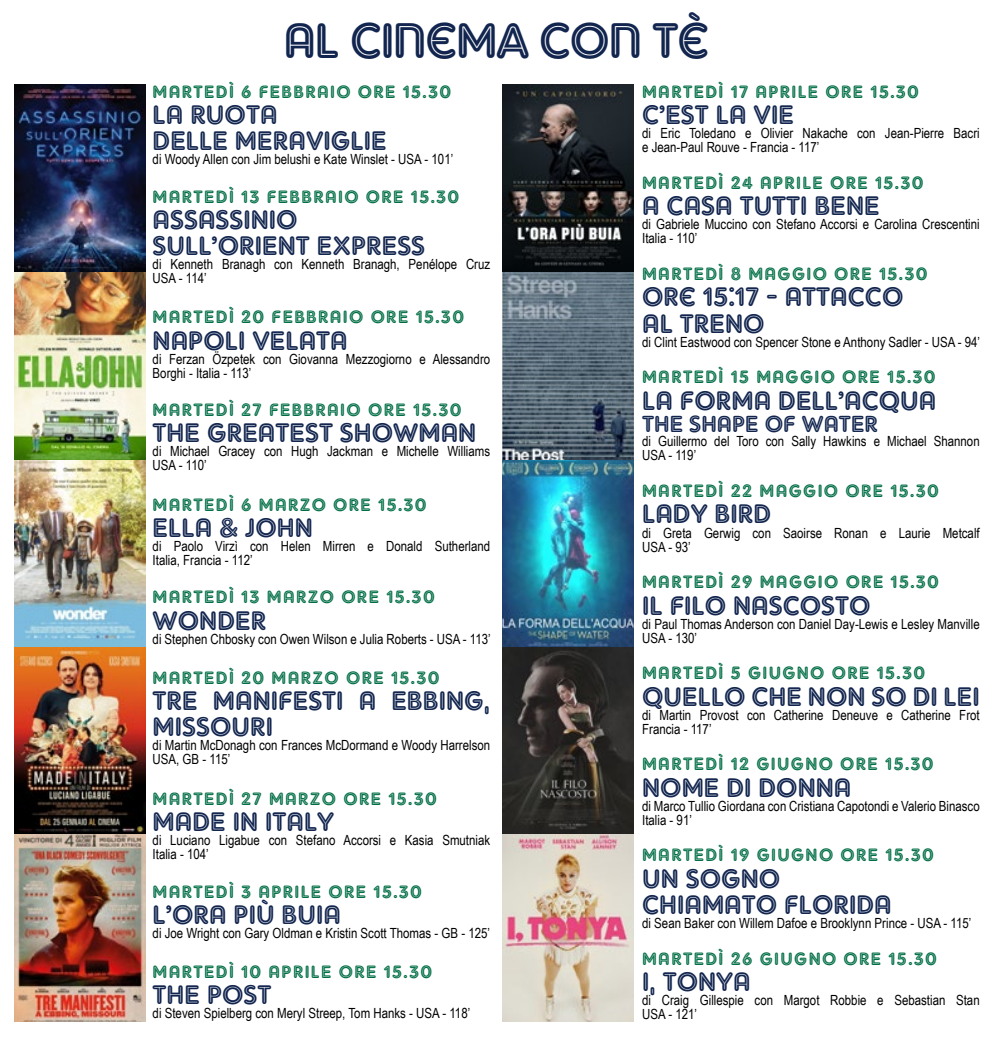
<style>
.page{position:relative;width:993px;height:1042px;background:#fff}
.page>*{position:absolute;margin:0;border:0;box-sizing:border-box;transform-origin:0 0}
.t1{font:49px "Adam Gorry Inline";letter-spacing:-.025em;color:#12254f}
.t2{font:26.25px/26.2px "Adam Gorry Inline";color:#12254f}
.t3{font:22.75px "Adam Gorry Inline";color:#12254f}
.t4{font:17.5px "Adam Gorry Inline";letter-spacing:.075em;color:#006e45}
.t5{font:14px/14px "Arial Narrow";color:#000}
</style>
<div class="page">
<img style="left:14px;top:85px;width:131px;height:936px">
<img style="left:502px;top:85px;width:131px;height:936px">
<h1 class="t1" style="left:283px;top:12px;width:427px">AL CINEMA CON TÈ</h1>
<p class="t4" style="left:153px;top:81px;width:300px">MARTEDÌ 6 FEBBRAIO ORE 15.30</p>
<h2 class="t2" style="left:153px;top:101px;width:235px">LA RUOTA<br>DELLE MERAVIGLIE</h2>
<p class="t5" style="left:153px;top:152px;width:302px">di Woody Allen con Jim belushi e Kate Winslet - USA - 101’</p>
<p class="t4" style="left:153px;top:186px;width:308px">MARTEDÌ 13 FEBBRAIO ORE 15.30</p>
<h2 class="t2" style="left:153px;top:206px;width:274px">ASSASSINIO<br>SULL’ORIENT EXPRESS</h2>
<p class="t5" style="left:153px;top:257px;width:339px">di Kenneth Branagh con Kenneth Branagh, Penélope Cruz<br>USA - 114’</p>
<p class="t4" style="left:153px;top:307px;width:313px">MARTEDÌ 20 FEBBRAIO ORE 15.30</p>
<h2 class="t2" style="left:153px;top:327px;width:197px">NAPOLI VELATA</h2>
<p class="t5" style="left:153px;top:351px;width:339px">di Ferzan Özpetek con Giovanna Mezzogiorno e Alessandro<br>Borghi - Italia - 113’</p>
<p class="t4" style="left:153px;top:400px;width:310px">MARTEDÌ 27 FEBBRAIO ORE 15.30</p>
<h2 class="t2" style="left:153px;top:419px;width:325px">THE GREATEST SHOWMAN</h2>
<p class="t5" style="left:153px;top:444px;width:339px">di Michael Gracey con Hugh Jackman e Michelle Williams<br>USA - 110’</p>
<p class="t4" style="left:153px;top:494px;width:275px">MARTEDÌ 6 MARZO ORE 15.30</p>
<h2 class="t2" style="left:153px;top:514px;width:162px">ELLA &amp; JOHN</h2>
<p class="t5" style="left:153px;top:538px;width:339px">di Paolo Virzì con Helen Mirren e Donald Sutherland<br>Italia, Francia - 112’</p>
<p class="t4" style="left:153px;top:587px;width:283px">MARTEDÌ 13 MARZO ORE 15.30</p>
<h2 class="t2" style="left:153px;top:607px;width:115px">WONDER</h2>
<p class="t5" style="left:153px;top:631px;width:339px">di Stephen Chbosky con Owen Wilson e Julia Roberts - USA - 113’</p>
<p class="t4" style="left:153px;top:667px;width:288px">MARTEDÌ 20 MARZO ORE 15.30</p>
<h2 class="t2" style="left:153px;top:687px;width:339px">TRE MANIFESTI A EBBING,<br>MISSOURI</h2>
<p class="t5" style="left:153px;top:738px;width:339px">di Martin McDonagh con Frances McDormand e Woody Harrelson<br>USA, GB - 115’</p>
<p class="t4" style="left:153px;top:788px;width:285px">MARTEDÌ 27 MARZO ORE 15.30</p>
<h2 class="t2" style="left:153px;top:808px;width:183px">MADE IN ITALY</h2>
<p class="t5" style="left:153px;top:832px;width:339px">di Luciano Ligabue con Stefano Accorsi e Kasia Smutniak<br>Italia - 104’</p>
<p class="t4" style="left:153px;top:881px;width:271px">MARTEDÌ 3 APRILE ORE 15.30</p>
<h2 class="t2" style="left:153px;top:901px;width:190px">L’ORA PIÙ BUIA</h2>
<p class="t5" style="left:153px;top:925px;width:339px">di Joe Wright con Gary Oldman e Kristin Scott Thomas - GB - 125’</p>
<p class="t4" style="left:153px;top:961px;width:281px">MARTEDÌ 10 APRILE ORE 15.30</p>
<h2 class="t2" style="left:153px;top:981px;width:120px">THE POST</h2>
<p class="t5" style="left:153px;top:1006px;width:319px">di Steven Spielberg con Meryl Streep, Tom Hanks - USA - 118’</p>
<p class="t4" style="left:642px;top:82px;width:278px">MARTEDÌ 17 APRILE ORE 15.30</p>
<h2 class="t2" style="left:642px;top:101px;width:153px">C’EST LA VIE</h2>
<p class="t5" style="left:642px;top:126px;width:339px">di Eric Toledano e Olivier Nakache con Jean-Pierre Bacri e Jean-Paul Rouve - Francia - 117’</p>
<p class="t4" style="left:642px;top:173px;width:283px">MARTEDÌ 24 APRILE ORE 15.30</p>
<h2 class="t2" style="left:642px;top:192px;width:239px">A CASA TUTTI BENE</h2>
<p class="t5" style="left:642px;top:217px;width:339px">di Gabriele Muccino con Stefano Accorsi e Carolina Crescentini<br>Italia - 110’</p>
<p class="t4" style="left:642px;top:264px;width:287px">MARTEDÌ 8 MAGGIO ORE 15.30</p>
<h2 class="t2" style="left:642px;top:283px;width:263px">ORE 15:17 - ATTACCO<br>AL TRENO</h2>
<p class="t5" style="left:642px;top:334px;width:339px">di Clint Eastwood con Spencer Stone e Anthony Sadler - USA - 94’</p>
<p class="t4" style="left:642px;top:367px;width:295px">MARTEDÌ 15 MAGGIO ORE 15.30</p>
<h2 class="t2" style="left:642px;top:387px;width:296px">LA FORMA DELL’ACQUA</h2>
<h3 class="t3" style="left:642px;top:411px;width:237px">THE SHAPE OF WATER</h3>
<p class="t5" style="left:642px;top:434px;width:339px">di Guillermo del Toro con Sally Hawkins e Michael Shannon<br>USA - 119’</p>
<p class="t4" style="left:642px;top:481px;width:298px">MARTEDÌ 22 MAGGIO ORE 15.30</p>
<h2 class="t2" style="left:642px;top:500px;width:130px">LADY BIRD</h2>
<p class="t5" style="left:642px;top:525px;width:339px">di Greta Gerwig con Saoirse Ronan e Laurie Metcalf<br>USA - 93’</p>
<p class="t4" style="left:642px;top:572px;width:298px">MARTEDÌ 29 MAGGIO ORE 15.30</p>
<h2 class="t2" style="left:642px;top:591px;width:230px">IL FILO NASCOSTO</h2>
<p class="t5" style="left:642px;top:616px;width:339px">di Paul Thomas Anderson con Daniel Day-Lewis e Lesley Manville<br>USA - 130’</p>
<p class="t4" style="left:642px;top:663px;width:284px">MARTEDÌ 5 GIUGNO ORE 15.30</p>
<h2 class="t2" style="left:642px;top:682px;width:339px">QUELLO CHE NON SO DI LEI</h2>
<p class="t5" style="left:642px;top:707px;width:339px">di Martin Provost con Catherine Deneuve e Catherine Frot<br>Francia - 117’</p>
<p class="t4" style="left:642px;top:754px;width:293px">MARTEDÌ 12 GIUGNO ORE 15.30</p>
<h2 class="t2" style="left:642px;top:773px;width:211px">NOME DI DONNA</h2>
<p class="t5" style="left:642px;top:798px;width:339px">di Marco Tullio Giordana con Cristiana Capotondi e Valerio Binasco<br>Italia - 91’</p>
<p class="t4" style="left:642px;top:845px;width:293px">MARTEDÌ 19 GIUGNO ORE 15.30</p>
<h2 class="t2" style="left:642px;top:864px;width:251px">UN SOGNO<br>CHIAMATO FLORIDA</h2>
<p class="t5" style="left:642px;top:915px;width:331px">di Sean Baker con Willem Dafoe e Brooklynn Prince - USA - 115’</p>
<p class="t4" style="left:642px;top:948px;width:296px">MARTEDÌ 26 GIUGNO ORE 15.30</p>
<h2 class="t2" style="left:642px;top:968px;width:110px">I, TONYA</h2>
<p class="t5" style="left:642px;top:992px;width:339px">di Craig Gillespie con Margot Robbie e Sebastian Stan<br>USA - 121’</p>
</div>
